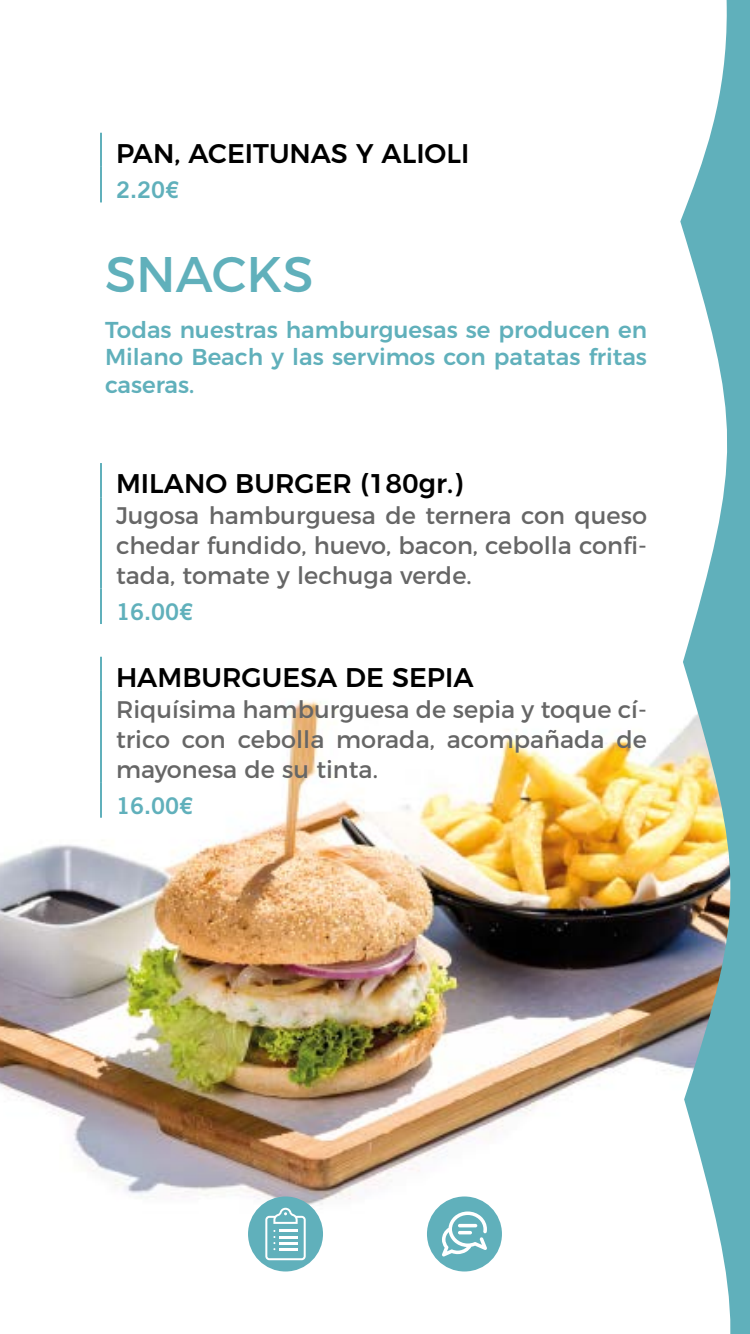
<style>
.page{position:relative;width:750px;height:1334px;background:#fff}
.page>*{position:absolute;margin:0;border:0;box-sizing:border-box;transform-origin:0 0}
.t1{font:50px "Montserrat";color:#60b0bb}
.t2{font:500 27px "Montserrat";color:#000}
.t3{font:24px/30px "Montserrat";color:#666;text-align:justify}
.t4{font:500 23px/27.6px "Montserrat";color:#60b0bb;text-align:justify}
.t5{font:23px "Trade Gothic LT Std Bd 2";color:#60b0bb}
</style>
<div class="page">
<img style="left:0;top:656px;width:679px;height:571px">
<svg style="left:679px;top:0;width:71px;height:1334px;fill:#60b0bb"></svg>
<hr style="left:100px;top:133px;width:2px;height:34px;background:#60b0bb">
<hr style="left:100px;top:167px;width:2px;height:35px;background:#60b0bb">
<hr style="left:100px;top:463px;width:2px;height:34px;background:#60b0bb">
<hr style="left:100px;top:497px;width:2px;height:91px;background:#60b0bb">
<hr style="left:100px;top:657px;width:2px;height:34px;background:#60b0bb">
<hr style="left:100px;top:691px;width:2px;height:91px;background:#60b0bb">
<hr style="left:100px;top:588px;width:2px;height:36px;background:#60b0bb">
<hr style="left:100px;top:782px;width:2px;height:36px;background:#60b0bb">
<div style="left:427px;top:1196px;width:75px;height:75px;background:#60b0bb;border-radius:50%"></div>
<svg style="left:442px;top:1211px;width:45px;height:45px"></svg>
<div style="left:248px;top:1196px;width:75px;height:75px;background:#60b0bb;border-radius:50%"></div>
<svg style="left:265px;top:1208px;width:41px;height:52px"></svg>
<p class="t2" style="left:116px;top:132px;width:355px">PAN, ACEITUNAS Y ALIOLI</p>
<p class="t5" style="left:116px;top:176px;width:65px">2.20€</p>
<h1 class="t1" style="left:105px;top:234px;width:210px">SNACKS</h1>
<p class="t4" style="left:105px;top:314px;width:544px">Todas nuestras hamburguesas se producen en Milano Beach y las servimos con patatas fritas caseras.</p>
<p class="t2" style="left:116px;top:462px;width:348px">MILANO BURGER (180gr.)</p>
<p class="t3" style="left:116px;top:499px;width:533px">Jugosa hamburguesa de ternera con queso chedar fundido, huevo, bacon, cebolla confi&shy;tada, tomate y lechuga verde.</p>
<p class="t5" style="left:116px;top:598px;width:79px">16.00€</p>
<p class="t2" style="left:116px;top:656px;width:359px">HAMBURGUESA DE SEPIA</p>
<p class="t3" style="left:116px;top:693px;width:533px">Riquísima hamburguesa de sepia y toque cí&shy;trico con cebolla morada, acompañada de mayonesa de su tinta.</p>
<p class="t5" style="left:116px;top:791px;width:79px">16.00€</p>
</div>
